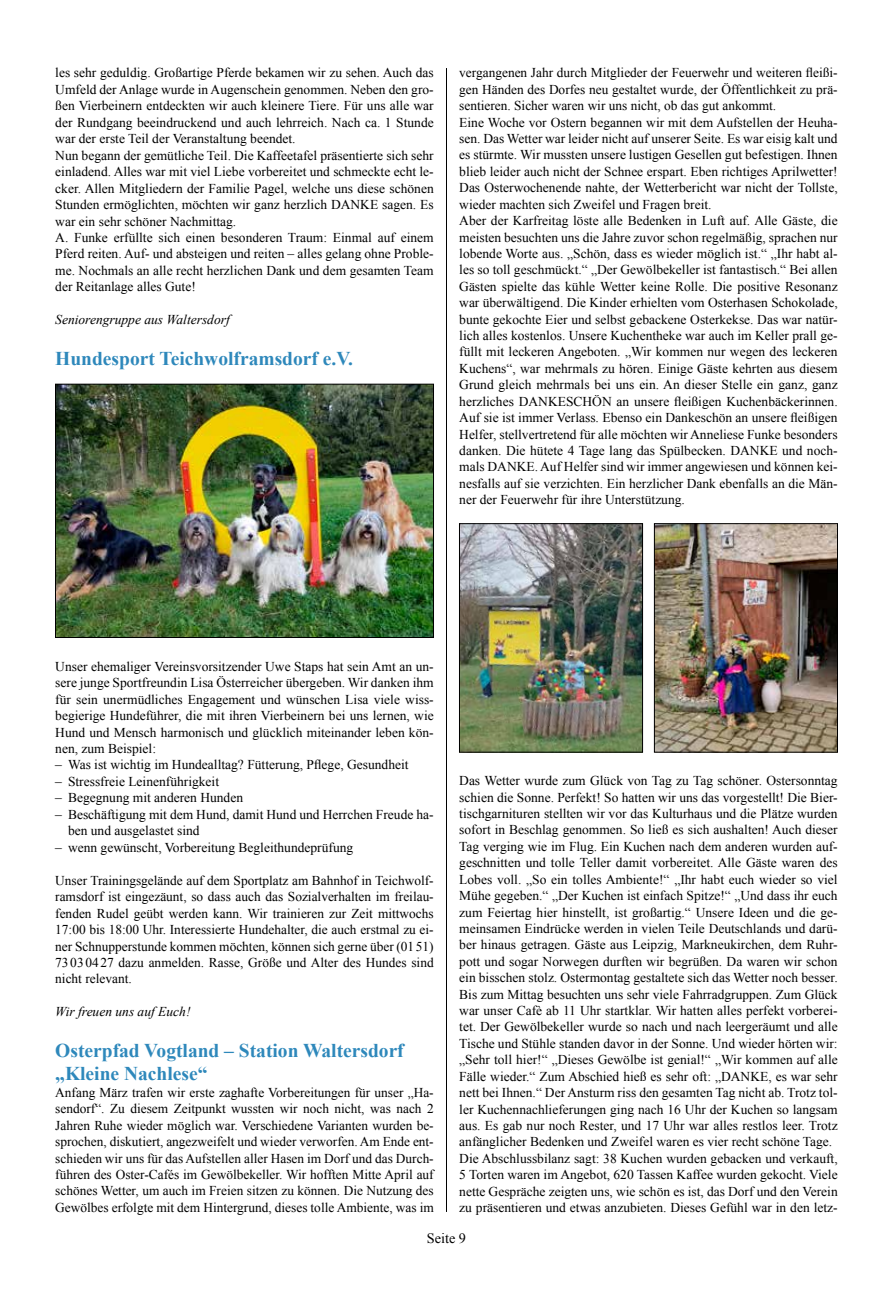
<style>
.page{position:relative;width:893px;height:1297px;background:#fff}
.page>*{position:absolute;margin:0;border:0;box-sizing:border-box;transform-origin:0 0}
.t1{font:700 19.5px/23.7px "Times New Roman";color:#2e88bb}
.t2{font:14.25px "Times New Roman";color:#000}
.t3{font:13.5px/16.4px "Times New Roman";color:#000}
.t4{font:italic 13.5px "Times New Roman";color:#000}
</style>
<div class="page">
<hr style="left:446px;top:68px;width:1px;height:1144px;background:#000">
<img style="left:57px;top:386px;width:375px;height:250px">
<div style="left:55px;top:384px;width:379px;height:254px;border:1px solid #000"></div>
<img style="left:461px;top:525px;width:180px;height:225px">
<div style="left:459px;top:523px;width:184px;height:229px;border:1px solid #000"></div>
<img style="left:656px;top:525px;width:180px;height:225px">
<div style="left:654px;top:523px;width:184px;height:229px;border:1px solid #000"></div>
<p class="t3" style="left:55px;top:64px;width:380px">les sehr geduldig. Großartige Pferde bekamen wir zu sehen. Auch das Umfeld der Anlage wurde in Augenschein genommen. Neben den gro&shy;ßen Vierbeinern entdeckten wir auch kleinere Tiere. Für uns alle war der Rundgang beeindruckend und auch lehrreich. Nach ca. 1 Stunde war der erste Teil der Veranstaltung beendet.<br>Nun begann der gemütliche Teil. Die Kaffeetafel präsentierte sich sehr einladend. Alles war mit viel Liebe vorbereitet und schmeckte echt le&shy;cker. Allen Mitgliedern der Familie Pagel, welche uns diese schönen Stunden ermöglichten, möchten wir ganz herzlich DANKE sagen. Es war ein sehr schöner Nachmittag.<br>A. Funke erfüllte sich einen besonderen Traum: Einmal auf einem Pferd reiten. Auf- und absteigen und reiten – alles gelang ohne Proble&shy;me. Nochmals an alle recht herzlichen Dank und dem gesamten Team der Reitanlage alles Gute!</p>
<p class="t4" style="left:55px;top:310px;width:176px">Seniorengruppe aus Waltersdorf</p>
<h1 class="t1" style="left:55px;top:346px;width:299px">Hundesport Teichwolframsdorf e.V.</h1>
<p class="t3" style="left:459px;top:64px;width:380px">vergangenen Jahr durch Mitglieder der Feuerwehr und weiteren fleißi&shy;gen Händen des Dorfes neu gestaltet wurde, der Öffentlichkeit zu prä&shy;sentieren. Sicher waren wir uns nicht, ob das gut ankommt.<br>Eine Woche vor Ostern begannen wir mit dem Aufstellen der Heuha&shy;sen. Das Wetter war leider nicht auf unserer Seite. Es war eisig kalt und es stürmte. Wir mussten unsere lustigen Gesellen gut befestigen. Ihnen blieb leider auch nicht der Schnee erspart. Eben richtiges Aprilwetter!<br>Das Osterwochenende nahte, der Wetterbericht war nicht der Tollste, wieder machten sich Zweifel und Fragen breit.<br>Aber der Karfreitag löste alle Bedenken in Luft auf. Alle Gäste, die meisten besuchten uns die Jahre zuvor schon regelmäßig, sprachen nur lobende Worte aus. „Schön, dass es wieder möglich ist.“ „Ihr habt al&shy;les so toll geschmückt.“ „Der Gewölbekeller ist fantastisch.“ Bei allen Gästen spielte das kühle Wetter keine Rolle. Die positive Resonanz war überwältigend. Die Kinder erhielten vom Osterhasen Schokolade, bunte gekochte Eier und selbst gebackene Osterkekse. Das war natür&shy;lich alles kostenlos. Unsere Kuchentheke war auch im Keller prall ge&shy;füllt mit leckeren Angeboten. „Wir kommen nur wegen des leckeren Kuchens“, war mehrmals zu hören. Einige Gäste kehrten aus diesem Grund gleich mehrmals bei uns ein. An dieser Stelle ein ganz, ganz herzliches DANKESCHÖN an unsere fleißigen Kuchenbäckerinnen.<br>Auf sie ist immer Verlass. Ebenso ein Dankeschön an unsere fleißigen Helfer, stellvertretend für alle möchten wir Anneliese Funke besonders danken. Die hütete 4 Tage lang das Spülbecken. DANKE und noch&shy;mals DANKE. Auf Helfer sind wir immer angewiesen und können kei&shy;nesfalls auf sie verzichten. Ein herzlicher Dank ebenfalls an die Män&shy;ner der Feuerwehr für ihre Unterstützung.</p>
<p class="t3" style="left:55px;top:658px;width:380px;text-align:justify">Unser ehemaliger Vereinsvorsitzender Uwe Staps hat sein Amt an un&shy;sere junge Sportfreundin Lisa Österreicher übergeben. Wir danken ihm für sein unermüdliches Engagement und wünschen Lisa viele wiss&shy;begierige Hundeführer, die mit ihren Vierbeinern bei uns lernen, wie Hund und Mensch harmonisch und glücklich miteinander leben kön&shy;nen, zum Beispiel:</p>
<p class="t3" style="left:55px;top:756px;width:355px">– Was ist wichtig im Hundealltag? Fütterung, Pflege, Gesundheit</p>
<p class="t3" style="left:55px;top:773px;width:165px">– Stressfreie Leinenführigkeit</p>
<p class="t3" style="left:55px;top:789px;width:189px">– Begegnung mit anderen Hunden</p>
<p class="t3" style="left:68px;top:806px;width:367px;text-indent:-13px">– Beschäftigung mit dem Hund, damit Hund und Herrchen Freude ha&shy;ben und ausgelastet sind</p>
<p class="t3" style="left:55px;top:839px;width:299px">– wenn gewünscht, Vorbereitung Begleithundeprüfung</p>
<p class="t3" style="left:55px;top:872px;width:380px;text-align:justify">Unser Trainingsgelände auf dem Sportplatz am Bahnhof in Teichwolf&shy;ramsdorf ist eingezäunt, so dass auch das Sozialverhalten im freilau&shy;fenden Rudel geübt werden kann. Wir trainieren zur Zeit mittwochs 17:00 bis 18:00 Uhr. Interessierte Hundehalter, die auch erstmal zu ei&shy;ner Schnupperstunde kommen möchten, können sich gerne über (0151)<br>73030427 dazu anmelden. Rasse, Größe und Alter des Hundes sind nicht relevant.</p>
<p class="t4" style="left:55px;top:1003px;width:137px">Wir freuen uns auf Euch!</p>
<h1 class="t1" style="left:55px;top:1038px;width:350px">Osterpfad Vogtland – Station Waltersdorf „Kleine Nachlese“</h1>
<p class="t3" style="left:55px;top:1084px;width:380px;text-align:justify">Anfang März trafen wir erste zaghafte Vorbereitungen für unser „Ha&shy;sendorf“. Zu diesem Zeitpunkt wussten wir noch nicht, was nach 2<br>Jahren Ruhe wieder möglich war. Verschiedene Varianten wurden be&shy;sprochen, diskutiert, angezweifelt und wieder verworfen. Am Ende ent&shy;schieden wir uns für das Aufstellen aller Hasen im Dorf und das Durch&shy;führen des Oster-Cafés im Gewölbekeller. Wir hofften Mitte April auf schönes Wetter, um auch im Freien sitzen zu können. Die Nutzung des Gewölbes erfolgte mit dem Hintergrund, dieses tolle Ambiente, was im</p>
<p class="t3" style="left:459px;top:772px;width:380px">Das Wetter wurde zum Glück von Tag zu Tag schöner. Ostersonntag schien die Sonne. Perfekt! So hatten wir uns das vorgestellt! Die Bier&shy;tischgarnituren stellten wir vor das Kulturhaus und die Plätze wurden sofort in Beschlag genommen. So ließ es sich aushalten! Auch dieser Tag verging wie im Flug. Ein Kuchen nach dem anderen wurden auf&shy;geschnitten und tolle Teller damit vorbereitet. Alle Gäste waren des Lobes voll. „So ein tolles Ambiente!“ „Ihr habt euch wieder so viel Mühe gegeben.“ „Der Kuchen ist einfach Spitze!“ „Und dass ihr euch zum Feiertag hier hinstellt, ist großartig.“ Unsere Ideen und die ge&shy;meinsamen Eindrücke werden in vielen Teile Deutschlands und darü&shy;ber hinaus getragen. Gäste aus Leipzig, Markneukirchen, dem Ruhr&shy;pott und sogar Norwegen durften wir begrüßen. Da waren wir schon ein bisschen stolz. Ostermontag gestaltete sich das Wetter noch besser.<br>Bis zum Mittag besuchten uns sehr viele Fahrradgruppen. Zum Glück war unser Cafè ab 11 Uhr startklar. Wir hatten alles perfekt vorberei&shy;tet. Der Gewölbekeller wurde so nach und nach leergeräumt und alle Tische und Stühle standen davor in der Sonne. Und wieder hörten wir: „Sehr toll hier!“ „Dieses Gewölbe ist genial!“ „Wir kommen auf alle Fälle wieder.“ Zum Abschied hieß es sehr oft: „DANKE, es war sehr nett bei Ihnen.“ Der Ansturm riss den gesamten Tag nicht ab. Trotz tol&shy;ler Kuchennachlieferungen ging nach 16 Uhr der Kuchen so langsam aus. Es gab nur noch Rester, und 17 Uhr war alles restlos leer. Trotz anfänglicher Bedenken und Zweifel waren es vier recht schöne Tage.<br>Die Abschlussbilanz sagt: 38 Kuchen wurden gebacken und verkauft, 5 Torten waren im Angebot, 620 Tassen Kaffee wurden gekocht. Viele nette Gespräche zeigten uns, wie schön es ist, das Dorf und den Verein zu präsentieren und etwas anzubieten. Dieses Gefühl war in den letz-</p>
<p class="t2" style="left:427px;top:1229px;width:41px">Seite 9</p>
</div>
